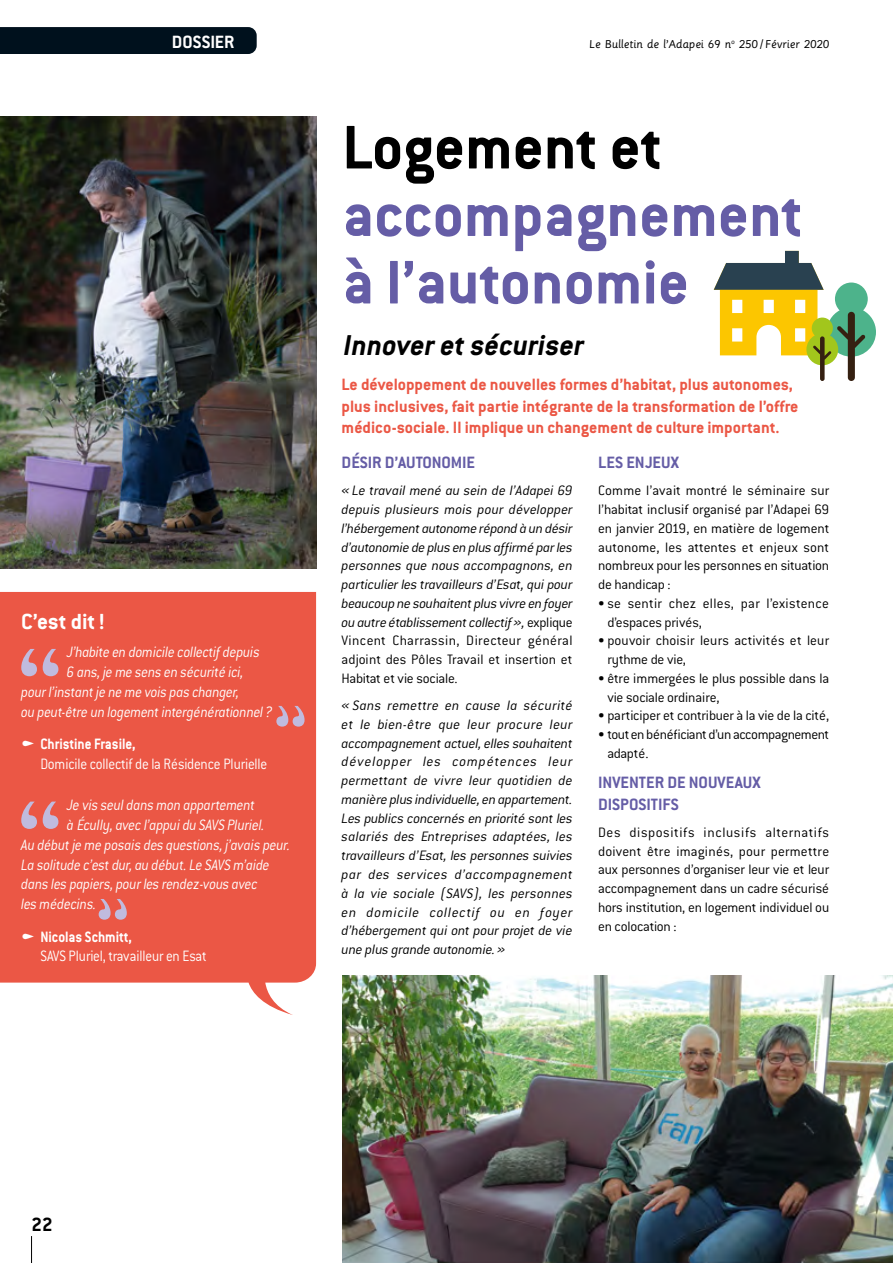
<style>
.page{position:relative;width:893px;height:1263px;background:#fff}
.page>*{position:absolute;margin:0;border:0;box-sizing:border-box;transform-origin:0 0}
.t1{font:700 67.5px/67.5px "Conduit ITC";color:#655da6}
.t2{font:700 67.5px "Conduit ITC";color:#000}
.t3{font:italic 700 31.5px "Conduit ITC";color:#000}
.t4{font:700 24px "Conduit ITC";letter-spacing:-.01em;color:#fff}
.t5{font:700 21px "Conduit ITC";color:#000}
.t6{font:700 19.5px "Conduit ITC";color:#fff}
.t7{font:700 18px/21.6px "Conduit ITC";color:#eb5745}
.t8{font:700 18px/21.6px "Conduit ITC";color:#655da6}
.t9{font:italic 300 16.5px "Conduit ITC";letter-spacing:-.015em;color:#fff;scale:.9 1}
.t10{font:300 16.5px "Conduit ITC";letter-spacing:-.01em;color:#fff;scale:.9 1}
.t11{font:700 16.5px "Conduit ITC";color:#fff;scale:.9 1}
.t12{font:italic 300 15px/18.8px "Conduit ITC";letter-spacing:-.015em;color:#000;text-align:justify}
.t13{font:300 15px/18.8px "Conduit ITC";letter-spacing:-.01em;color:#000;text-align:justify}
.t14{font:300 15px/18.8px "Conduit ITC";letter-spacing:.01em;color:#000}
.t15{font:300 15px/18.8px "Conduit ITC";letter-spacing:-.03em;color:#000}
.t16{font:12.75px "Sassoon Primary";color:#000}
.s1{font-style:inherit}
.s2{font-style:normal}
</style>
<div class="page">
<img style="left:342px;top:975px;width:551px;height:288px">
<svg style="left:0;top:592px;width:316px;height:423px;background:#ec6353"></svg>
<svg style="left:21px;top:649px;width:37px;height:27px"></svg>
<svg style="left:21px;top:801px;width:37px;height:28px"></svg>
<svg style="left:276px;top:706px;width:29px;height:21px"></svg>
<svg style="left:99px;top:899px;width:28px;height:21px"></svg>
<img style="left:0;top:117px;width:317px;height:451px">
<svg style="left:714px;top:251px;width:162px;height:130px"></svg>
<svg style="left:31px;top:1236px;width:1px;height:27px"></svg>
<div style="left:0;top:27px;width:257px;height:27px;background:#00111d"></div>
<svg style="left:23px;top:741px;width:11px;height:5px"></svg>
<svg style="left:23px;top:933px;width:11px;height:6px"></svg>
<h3 class="t6" style="left:172px;top:30px;width:64px">DOSSIER</h3>
<h3 class="t4" style="left:21px;top:607px;width:85px">C’est dit!</h3>
<p class="t9" style="left:67px;top:643px;width:216px">J’habite en domicile collectif depuis</p>
<p class="t9" style="left:67px;top:663px;width:198px">6 ans, je me sens en sécurité ici,</p>
<p class="t9" style="left:21px;top:683px;width:244px">pour l’instant je ne me vois pas changer,</p>
<p class="t9" style="left:21px;top:702px;width:281px">ou peut-être un logement intergénérationnel?</p>
<p class="t11" style="left:40px;top:734px;width:107px">Christine Frasile,</p>
<p class="t10" style="left:40px;top:755px;width:254px">Domicile collectif de la Résidence Plurielle</p>
<p class="t9" style="left:67px;top:796px;width:211px">Je vis seul dans mon appartement</p>
<p class="t9" style="left:67px;top:816px;width:221px">à <span class="s1">É</span>cully, avec l’appui du SAVS Pluriel.</p>
<p class="t9" style="left:21px;top:835px;width:300px">Au début je me posais des questions, j’avais peur.</p>
<p class="t9" style="left:21px;top:855px;width:278px">La solitude c’est dur, au début. Le SAVS m’aide</p>
<p class="t9" style="left:21px;top:875px;width:264px">dans les papiers, pour les rendez-vous avec</p>
<p class="t9" style="left:21px;top:895px;width:85px">les médecins.</p>
<p class="t11" style="left:40px;top:927px;width:103px">Nicolas Schmitt,</p>
<p class="t10" style="left:40px;top:947px;width:186px">SAVS Pluriel, travailleur en Esat</p>
<p class="t16" style="left:589px;top:37px;width:242px">Le Bulletin de l’Adapei 69 n<sup>o</sup> 250 / Février 2020</p>
<h1 class="t2" style="left:342px;top:108px;width:322px">Logement et</h1>
<h1 class="t1" style="left:342px;top:180px;width:462px">accompagnement à l’autonomie</h1>
<h2 class="t3" style="left:342px;top:327px;width:248px">Innoveretsécuriser</h2>
<p class="t7" style="left:342px;top:373px;width:458px">Le développement de nouvelles formes d’habitat, plus autonomes, plus inclusives, fait partie intégrante de la transformation de l’offre médico-sociale. Il implique un changement de culture important.</p>
<p class="t8" style="left:342px;top:451px;width:135px">DÉSIR D’AUTONOMIE</p>
<p class="t12" style="left:342px;top:481px;width:233px">« Le travail mené au sein de l’Adapei 69 depuis plusieurs mois pour développer l’hébergement autonome répond à un désir d’autonomie de plus en plus affirmé par les personnes que nous accompagnons, en particulier les travailleurs d’<span class="s1">E</span>sat, qui pour beaucoup ne souhaitent plus vivre en foyer ou autre établissement collectif», <span class="s2">explique Vincent Charrassin, Directeur général adjoint des Pôles Travail et insertion et Habitat et vie sociale.</span></p>
<p class="t12" style="left:342px;top:696px;width:233px">« Sans remettre en cause la sécurité et le bien-être que leur procure leur accompagnement actuel, elles souhaitent développer les compétences leur permettant de vivre leur quotidien de manière plus individuelle, en appartement.<br>Les publics concernés en priorité sont les salariés des <span class="s1">E</span>ntreprises adaptées, les travailleurs d’<span class="s1">E</span>sat, les personnes suivies par des services d’accompagnement à la vie sociale (SAVS), les personnes en domicile collectif ou en foyer d’hébergement qui ont pour projet de vie une plus grande autonomie.»</p>
<p class="t8" style="left:598px;top:451px;width:82px">LES ENJEUX</p>
<p class="t13" style="left:598px;top:481px;width:233px">Comme l’avait montré le séminaire sur l’habitat inclusif organisé par l’Adapei 69 en janvier 2019, en matière de logement autonome, les attentes et enjeux sont nombreux pour les personnes en situation de handicap :</p>
<p class="t14" style="left:607px;top:594px;width:223px;text-indent:-9px">• se sentir chez elles, par l’existence d’espaces privés,</p>
<p class="t14" style="left:607px;top:631px;width:223px;text-indent:-9px">• pouvoir choisir leurs activités et leur rythme de vie,</p>
<p class="t13" style="left:607px;top:669px;width:223px;text-indent:-9px">• être immergées le plus possible dans la vie sociale ordinaire,</p>
<p class="t13" style="left:598px;top:706px;width:233px">• participer et contribuer à la vie de la cité,</p>
<p class="t15" style="left:607px;top:725px;width:223px;text-indent:-9px">• tout en bénéficiant d’un accompagnement adapté.</p>
<p class="t8" style="left:598px;top:771px;width:164px">INVENTER DE NOUVEAUX<br>DISPOSITIFS</p>
<p class="t13" style="left:598px;top:823px;width:233px">Des dispositifs inclusifs alternatifs doivent être imaginés, pour permettre aux personnes d’organiser leur vie et leur accompagnement dans un cadre sécurisé hors institution, en logement individuel ou en colocation :</p>
<h3 class="t5" style="left:31px;top:1212px;width:23px">22</h3>
</div>
